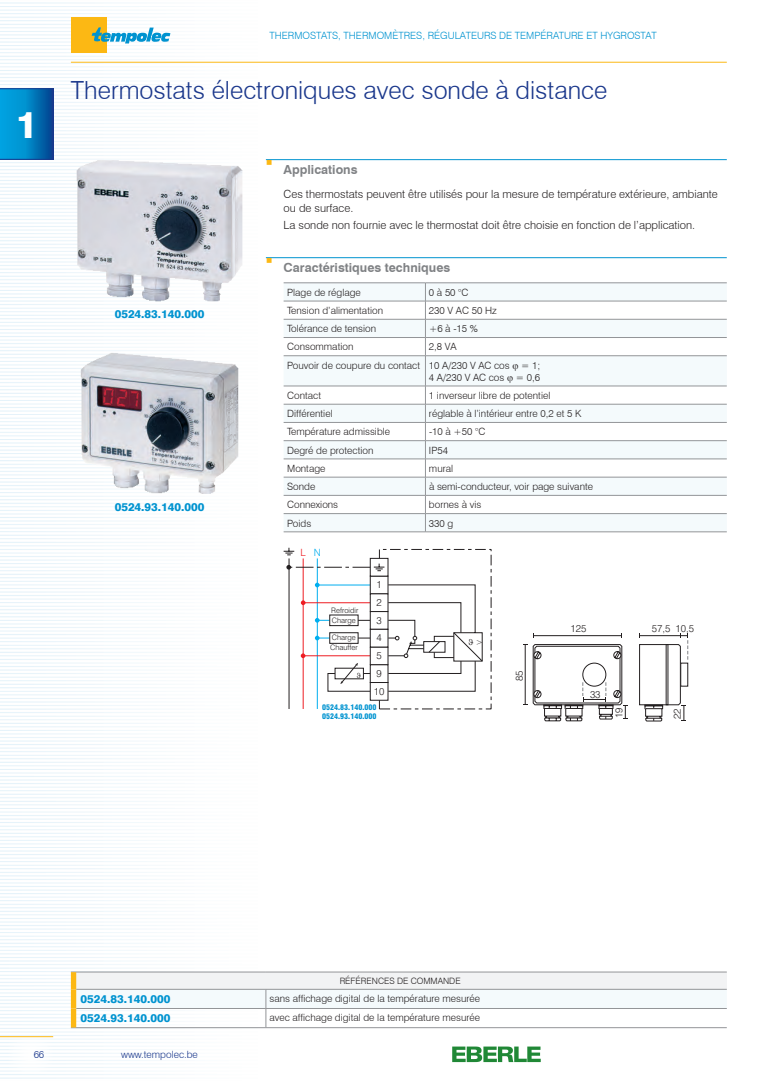
<style>
.page{position:relative;width:780px;height:1081px;background:#fff}
.page>*{position:absolute;margin:0;border:0;box-sizing:border-box;transform-origin:0 0}
.t1{font:800 37.5px "Swiss 721 BT";color:#fff}
.titre{font:300 25px "Swiss 721 BT";color:#1b388c}
.t2{font:700 12.5px "Swiss 721 BT";color:#808285}
.indent_5_mm{font:300 11.25px/13.5px "Swiss 721 BT";color:#231f20}
.ref{font:800 11.25px "Swiss 721 BT";color:#0093d0}
.tableau{font:300 10px/17.8px "Swiss 721 BT";color:#231f20}
.t3{font:300 10px "Swiss 721 BT";color:#0093d0}
.t4{font:300 10px "Swiss 721 BT";color:#1b388c}
.t5{font:300 10px "Swiss 721 BT";color:#ee1d23}
.tableau_titre{font:300 8.75px "Swiss 721 BT";color:#231f20}
.t6{font:900 condensed 7.5px/9px "Swiss 721 BT";color:#0093d0}
.t7{font:300 7.5px/10.1px "Swiss 721 BT";color:#231f20}
.s1{color:#00aeef}
</style>
<div class="page">
<img style="left:0;top:2px;width:727px;height:1077px">
<hr style="left:0;top:1036px;width:53px;height:1px;background:#fcb814">
<div style="left:71px;top:18px;width:36px;height:35px;background:#fcb814"></div>
<svg style="left:92px;top:27px;width:78px;height:16px"></svg>
<hr style="left:71px;top:62px;width:655px;height:1px;background:#fcb814">
<svg style="left:0;top:89px;width:53px;height:70px;background:#0180c2"></svg>
<svg style="left:452px;top:1046px;width:88px;height:16px"></svg>
<img style="left:77px;top:160px;width:165px;height:141px">
<img style="left:81px;top:353px;width:157px;height:141px">
<div style="left:74px;top:972px;width:652px;height:17px;background:#f2f3f4"></div>
<hr style="left:71px;top:972px;width:195px;height:1px;background:#939598">
<hr style="left:266px;top:972px;width:460px;height:1px;background:#939598">
<svg style="left:76px;top:989px;width:650px;height:38px"></svg>
<hr style="left:71px;top:1027px;width:195px;height:1px;background:#939598">
<hr style="left:266px;top:1027px;width:460px;height:1px;background:#939598">
<hr style="left:76px;top:1008px;width:190px;height:1px;background:#939598">
<hr style="left:266px;top:1008px;width:460px;height:1px;background:#939598">
<div style="left:71px;top:972px;width:5px;height:17px;background:#fcb814"></div>
<div style="left:71px;top:989px;width:5px;height:19px;background:#fcb814"></div>
<div style="left:71px;top:1008px;width:5px;height:19px;background:#fcb814"></div>
<hr style="left:266px;top:159px;width:460px;height:1px;background:#0093d0">
<hr style="left:266px;top:257px;width:460px;height:1px;background:#0093d0">
<svg style="left:283px;top:284px;width:443px;height:247px;fill:#f4fafc"></svg>
<hr style="left:283px;top:283px;width:142px;height:1px;background:#939598">
<hr style="left:425px;top:283px;width:301px;height:1px;background:#939598">
<hr style="left:283px;top:319px;width:142px;height:1px;background:#939598">
<hr style="left:425px;top:319px;width:301px;height:1px;background:#939598">
<hr style="left:283px;top:337px;width:142px;height:1px;background:#939598">
<hr style="left:425px;top:337px;width:301px;height:1px;background:#939598">
<svg style="left:425px;top:284px;width:1px;height:71px"></svg>
<hr style="left:283px;top:355px;width:142px;height:1px;background:#939598">
<hr style="left:425px;top:355px;width:301px;height:1px;background:#939598">
<hr style="left:425px;top:356px;width:1px;height:30px;background:#939598">
<hr style="left:283px;top:386px;width:142px;height:1px;background:#939598">
<hr style="left:425px;top:386px;width:301px;height:1px;background:#939598">
<hr style="left:283px;top:404px;width:142px;height:1px;background:#939598">
<hr style="left:425px;top:404px;width:301px;height:1px;background:#939598">
<hr style="left:283px;top:422px;width:142px;height:1px;background:#939598">
<hr style="left:425px;top:422px;width:301px;height:1px;background:#939598">
<hr style="left:283px;top:440px;width:142px;height:1px;background:#939598">
<hr style="left:425px;top:440px;width:301px;height:1px;background:#939598">
<hr style="left:283px;top:459px;width:142px;height:1px;background:#939598">
<hr style="left:425px;top:459px;width:301px;height:1px;background:#939598">
<hr style="left:283px;top:477px;width:142px;height:1px;background:#939598">
<hr style="left:425px;top:477px;width:301px;height:1px;background:#939598">
<hr style="left:283px;top:495px;width:142px;height:1px;background:#939598">
<hr style="left:425px;top:495px;width:301px;height:1px;background:#939598">
<svg style="left:425px;top:387px;width:1px;height:144px"></svg>
<hr style="left:283px;top:531px;width:142px;height:1px;background:#939598">
<hr style="left:425px;top:531px;width:301px;height:1px;background:#939598">
<hr style="left:283px;top:301px;width:142px;height:1px;background:#939598">
<hr style="left:425px;top:301px;width:301px;height:1px;background:#939598">
<hr style="left:283px;top:513px;width:142px;height:1px;background:#939598">
<hr style="left:425px;top:513px;width:301px;height:1px;background:#939598">
<div style="left:379px;top:549px;width:112px;height:160px;background:#fff"></div>
<hr style="left:317px;top:558px;width:1px;height:151px;background:#00aeef">
<hr style="left:303px;top:558px;width:1px;height:151px;background:#ee1d23">
<hr style="left:289px;top:558px;width:1px;height:151px;background:#231f20">
<hr style="left:303px;top:602px;width:67px;height:1px;background:#ee1d23">
<svg style="left:301px;top:600px;width:4px;height:5px"></svg>
<hr style="left:303px;top:655px;width:67px;height:1px;background:#ee1d23">
<svg style="left:301px;top:653px;width:4px;height:5px"></svg>
<svg style="left:315px;top:636px;width:14px;height:4px"></svg>
<svg style="left:315px;top:618px;width:14px;height:4px"></svg>
<hr style="left:317px;top:585px;width:53px;height:1px;background:#00aeef">
<svg style="left:283px;top:548px;width:11px;height:8px"></svg>
<div style="left:329px;top:632px;width:29px;height:11px;background:#fff;border:1px solid #231f20"></div>
<div style="left:329px;top:615px;width:29px;height:11px;background:#fff;border:1px solid #231f20"></div>
<div style="left:335px;top:668px;width:28px;height:11px;background:#fff"></div>
<div style="left:370px;top:576px;width:18px;height:18px;background:#fff;border:1px solid #231f20"></div>
<div style="left:370px;top:558px;width:18px;height:18px;background:#fff;border:1px solid #231f20"></div>
<div style="left:370px;top:682px;width:18px;height:18px;background:#fff"></div>
<svg style="left:286px;top:563px;width:98px;height:8px"></svg>
<hr style="left:533px;top:635px;width:88px;height:1px;background:#231f20">
<svg style="left:639px;top:633px;width:49px;height:88px"></svg>
<svg style="left:523px;top:644px;width:104px;height:77px"></svg>
<svg style="left:267px;top:160px;width:5px;height:5px"></svg>
<svg style="left:267px;top:258px;width:5px;height:5px"></svg>
<svg style="left:507px;top:364px;width:11px;height:19px"></svg>
<svg style="left:340px;top:584px;width:142px;height:107px"></svg>
<p class="t3" style="left:269px;top:30px;width:389px">THERMOSTATS, THERMOMÈTRES, RÉGULATEURS DE TEMPÉRATURE ET HYGROSTAT</p>
<h1 class="t1" style="left:16px;top:102px;width:24px">1</h1>
<p class="titre" style="left:71px;top:75px;width:538px">Thermostats électroniques avec sonde à distance</p>
<p class="ref" style="left:115px;top:307px;width:91px">0524.83.140.000</p>
<p class="ref" style="left:115px;top:500px;width:91px">0524.93.140.000</p>
<p class="t2" style="left:283px;top:161px;width:75px">Applications</p>
<p class="indent_5_mm" style="left:283px;top:187px;width:436px">Ces thermostats peuvent être utilisés pour la mesure de température extérieure, ambiante ou de surface.</p>
<p class="indent_5_mm" style="left:283px;top:218px;width:413px">La sonde non fournie avec le thermostat doit être choisie en fonction de l’application.</p>
<p class="t2" style="left:283px;top:259px;width:168px">Caractéristiques techniques</p>
<p class="tableau" style="left:287px;top:283px;width:75px">Plage de réglage</p>
<p class="tableau" style="left:429px;top:283px;width:41px">0 à 50 °C</p>
<p class="tableau" style="left:287px;top:301px;width:97px">Tension d’alimentation</p>
<p class="tableau" style="left:429px;top:301px;width:69px">230 V AC 50 Hz</p>
<p class="tableau" style="left:287px;top:320px;width:90px">Tolérance de tension</p>
<p class="tableau" style="left:429px;top:320px;width:51px">+6 à -15 %</p>
<p class="tableau" style="left:287px;top:338px;width:68px">Consommation</p>
<p class="tableau" style="left:429px;top:338px;width:29px">2,8 VA</p>
<p class="tableau" style="left:287px;top:356px;width:134px">Pouvoir de coupure du contact</p>
<p class="tableau" style="left:429px;top:359px;width:113px;line-height:12px">10 A/230 V AC cos = 1;<br>4 A/230 V AC cos = 0,6</p>
<p class="tableau" style="left:287px;top:386px;width:35px">Contact</p>
<p class="tableau" style="left:429px;top:386px;width:123px">1 inverseur libre de potentiel</p>
<p class="tableau" style="left:287px;top:405px;width:47px">Différentiel</p>
<p class="tableau" style="left:429px;top:405px;width:154px">réglable à l’intérieur entre 0,2 et 5 K</p>
<p class="tableau" style="left:287px;top:423px;width:104px">Température admissible</p>
<p class="tableau" style="left:429px;top:423px;width:58px">-10 à +50 °C</p>
<p class="tableau" style="left:287px;top:441px;width:88px">Degré de protection</p>
<p class="tableau" style="left:429px;top:441px;width:21px">IP54</p>
<p class="tableau" style="left:287px;top:459px;width:40px">Montage</p>
<p class="tableau" style="left:429px;top:459px;width:26px">mural</p>
<p class="tableau" style="left:287px;top:477px;width:30px">Sonde</p>
<p class="tableau" style="left:429px;top:477px;width:165px">à semi-conducteur, voir page suivante</p>
<p class="tableau" style="left:287px;top:496px;width:53px">Connexions</p>
<p class="tableau" style="left:429px;top:496px;width:54px">bornes à vis</p>
<p class="tableau" style="left:287px;top:514px;width:26px">Poids</p>
<p class="tableau" style="left:429px;top:514px;width:26px">330 g</p>
<p class="t5" style="left:300px;top:547px;width:22px">L <span class="s1">N</span></p>
<p class="t7" style="left:331px;top:605px;width:29px">Refroidir</p>
<p class="t7" style="left:332px;top:615px;width:25px">Charge</p>
<p class="t7" style="left:330px;top:632px;width:29px">Charge<br>Chauffer</p>
<p class="tableau" style="left:376px;top:575px;width:7px">1<br>2</p>
<p class="tableau" style="left:376px;top:611px;width:7px">3<br>4</p>
<p class="tableau" style="left:374px;top:646px;width:12px">5<br>9<br>10</p>
<p class="t6" style="left:322px;top:703px;width:56px">0524.83.140.000<br>0524.93.140.000</p>
<p class="tableau_titre" style="left:476px;top:637px;width:9px">&gt;</p>
<p class="tableau" style="left:510px;top:681px;width:12px;rotate:-90deg">85</p>
<p class="tableau" style="left:570px;top:619px;width:17px">125</p>
<p class="tableau" style="left:590px;top:685px;width:12px">33</p>
<p class="tableau" style="left:609px;top:718px;width:12px;rotate:-90deg">19</p>
<p class="tableau" style="left:651px;top:619px;width:44px">57,5 10,5</p>
<p class="tableau" style="left:668px;top:719px;width:12px;rotate:-90deg">22</p>
<p class="tableau_titre" style="left:339px;top:975px;width:122px">RÉFÉRENCES DE COMMANDE</p>
<p class="ref" style="left:81px;top:992px;width:91px">0524.83.140.000</p>
<p class="tableau" style="left:269px;top:989px;width:212px">sans affichage digital de la température mesurée</p>
<p class="ref" style="left:81px;top:1011px;width:91px">0524.93.140.000</p>
<p class="tableau" style="left:269px;top:1009px;width:212px">avec affichage digital de la température mesurée</p>
<p class="t4" style="left:34px;top:1048px;width:12px">66</p>
<p class="t4" style="left:121px;top:1048px;width:78px">www.tempolec.be</p>
</div>
